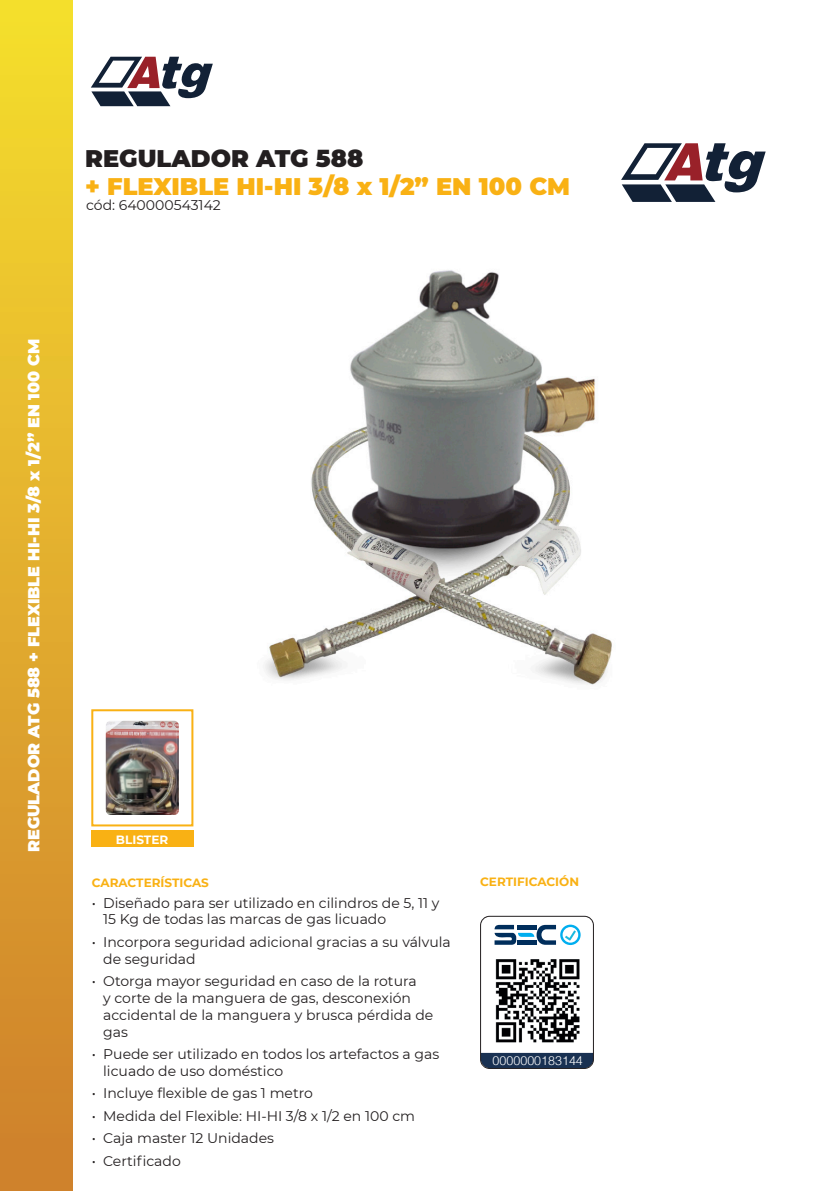
<style>
.page{position:relative;width:840px;height:1191px;background:#fff}
.page>*{position:absolute;margin:0;border:0;box-sizing:border-box;transform-origin:0 0}
.t1{font:900 24px "Montserrat";color:#f9b114}
.t2{font:900 24px "Montserrat";color:#231f20}
.t3{font:900 16px "Montserrat";color:#fff}
.t4{font:14px/16.8px "Montserrat";color:#231f20}
.t5{font:300 12.4px "Helvetica";color:#fff}
.t6{font:700 12px "Montserrat";color:#f9b114}
.t7{font:700 12px "Montserrat";color:#fff}
</style>
<div class="page">
<div style="left:0;top:0;width:72px;height:1191px;background:linear-gradient(to bottom,#f6de2e,#ce7d2d)"></div>
<div style="left:91px;top:830px;width:102px;height:17px;background:#f9b114"></div>
<div style="left:91px;top:709px;width:102px;height:117px;border:2px solid #f9b114"></div>
<img style="left:265px;top:270px;width:347px;height:415px">
<img style="left:177px;top:730px;width:2px;height:80px">
<img style="left:106px;top:730px;width:71px;height:85px">
<img style="left:106px;top:721px;width:73px;height:9px">
<img style="left:108px;top:812px;width:65px;height:3px">
<svg style="left:480px;top:915px;width:113px;height:154px"></svg>
<img style="left:489px;top:952px;width:98px;height:94px">
<svg style="left:621px;top:143px;width:144px;height:59px"></svg>
<svg style="left:91px;top:57px;width:122px;height:49px"></svg>
<p class="t2" style="left:85px;top:140px;width:279px">REGULADOR ATG 588</p>
<p class="t1" style="left:85px;top:169px;width:486px">+ FLEXIBLE HI-HI 3/8 x 1/2” EN 100 CM</p>
<p class="t4" style="left:86px;top:196px;width:136px">cód: 640000543142</p>
<p class="t3" style="left:22px;top:852px;width:515px;rotate:-90deg">REGULADOR ATG 588 + FLEXIBLE HI-HI 3/8 x 1/2” EN 100 CM</p>
<p class="t7" style="left:116px;top:831px;width:54px">BLISTER</p>
<p class="t6" style="left:92px;top:874px;width:119px">CARACTERÍSTICAS</p>
<p class="t4" style="left:103px;top:893px;width:337px;text-indent:-11px">• Diseñado para ser utilizado en cilindros de 5, 11 y<br>15 Kg de todas las marcas de gas licuado</p>
<p class="t4" style="left:103px;top:933px;width:349px;text-indent:-11px">• Incorpora seguridad adicional gracias a su válvula de seguridad</p>
<p class="t4" style="left:103px;top:972px;width:331px;text-indent:-11px">• Otorga mayor seguridad en caso de la rotura<br>y corte de la manguera de gas, desconexión accidental de la manguera y brusca pérdida de gas</p>
<p class="t4" style="left:103px;top:1045px;width:337px;text-indent:-11px">• Puede ser utilizado en todos los artefactos a gas licuado de uso doméstico</p>
<p class="t4" style="left:92px;top:1084px;width:222px">• Incluye flexible de gas 1 metro</p>
<p class="t4" style="left:92px;top:1107px;width:324px">• Medida del Flexible: HI-HI 3/8 x 1/2 en 100 cm</p>
<p class="t4" style="left:92px;top:1129px;width:184px">• Caja master 12 Unidades</p>
<p class="t4" style="left:92px;top:1151px;width:90px">• Certificado</p>
<p class="t6" style="left:480px;top:872px;width:100px">CERTIFICACIÓN</p>
<p class="t5" style="left:492px;top:1050px;width:92px">0000000183144</p>
</div>
